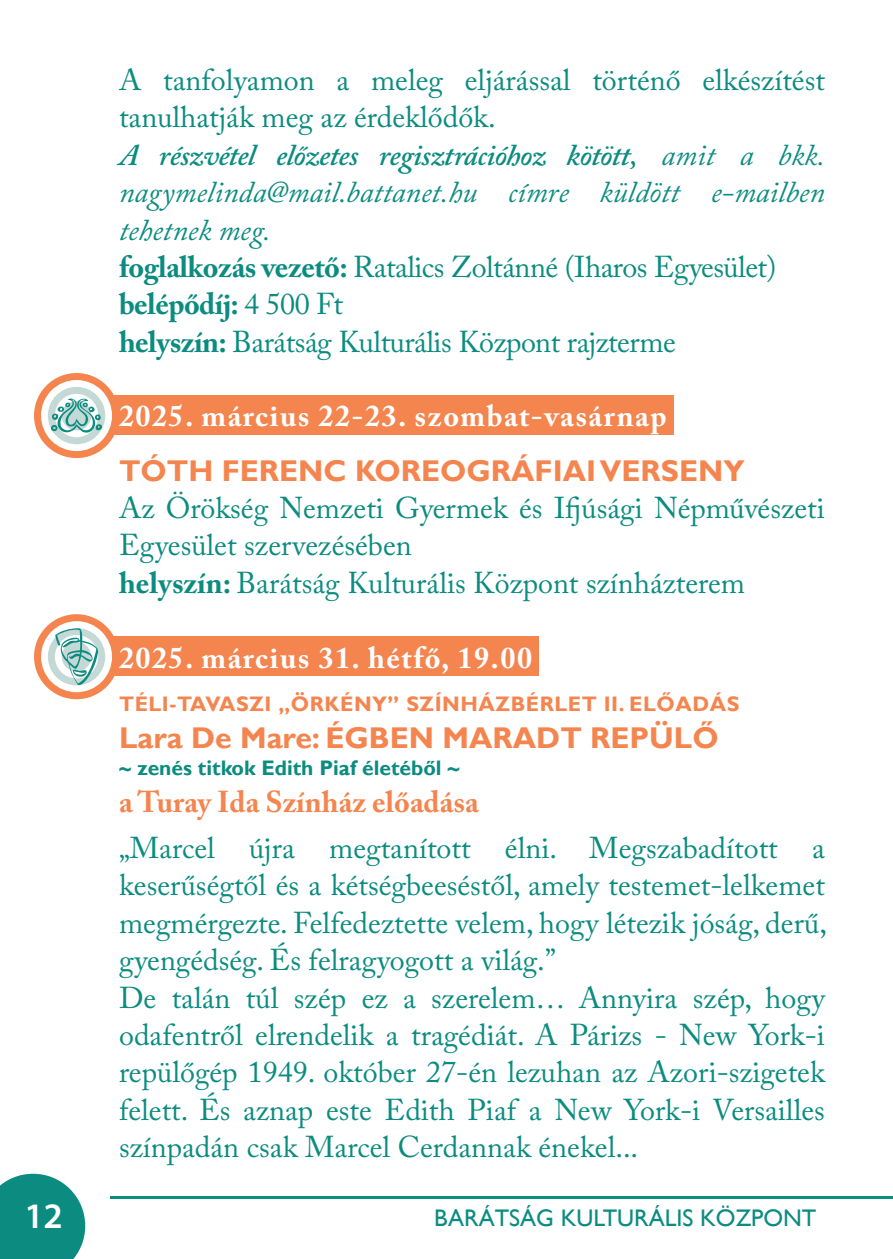
<style>
.page{position:relative;width:893px;height:1259px;background:#fff}
.page>*{position:absolute;margin:0;border:0;box-sizing:border-box;transform-origin:0 0}
.t1{font:600 36px "Myriad Pro";color:#fff}
.t2{font:30px/37.2px "Adobe Caslon Pro";color:#0c8c80}
.t3{font:700 30px "Adobe Caslon Pro";letter-spacing:.05em;color:#fff}
.t4{font:700 30px "Gill Sans";color:#f5854f}
.t5{font:700 30px "Adobe Caslon Pro";color:#f5854f}
.t6{font:24px "Gill Sans";color:#0c8c80}
.t7{font:700 21px "Gill Sans";letter-spacing:.025em;color:#f5854f}
.t8{font:700 21px "Gill Sans";color:#0c8c80}
.s1{font-weight:600;font-style:italic}
.s2{font-style:italic}
.s3{font-weight:700}
</style>
<div class="page">
<hr style="left:111px;top:1196px;width:782px;height:2px;background:#0c8c80">
<svg style="left:0;top:1173px;width:86px;height:86px;background:#2b9a90"></svg>
<div style="left:94px;top:396px;width:579px;height:39px;background:#f5854f"></div>
<div style="left:94px;top:637px;width:445px;height:39px;background:#f5854f"></div>
<svg style="left:34px;top:614px;width:85px;height:85px"></svg>
<svg style="left:34px;top:373px;width:85px;height:85px"></svg>
<p class="t2" style="left:119px;top:61px;width:707px">A tanfolyamon a meleg eljárással történő elkészítést tanulhatják meg az érdeklődők.<br><span class="s1">A részvétel előzetes regisztrációhoz kötött,</span> <span class="s2">amit a bkk. nagymelinda@mail.battanet.hu címre küldött e-mailben tehetnek meg.<br></span><span class="s3">foglalkozás vezető:</span> Ratalics Zoltánné (Iharos Egyesület) <span class="s3">belépődíj:</span> 4 500 Ft<br><span class="s3">helyszín:</span> Barátság Kulturális Központ rajzterme</p>
<p class="t3" style="left:119px;top:398px;width:549px">2025. március 22-23. szombat-vasárnap</p>
<p class="t4" style="left:119px;top:452px;width:627px">TÓTH FERENC KOREOGRÁFIAI VERSENY</p>
<p class="t2" style="left:119px;top:489px;width:707px">Az Örökség Nemzeti Gyermek és Ifjúsági Népművészeti<br>Egyesület szervezésében<br><span class="s3">helyszín:</span> Barátság Kulturális Központ színházterem</p>
<p class="t3" style="left:119px;top:639px;width:414px">2025. március 31. hétfő, 19.00</p>
<p class="t7" style="left:119px;top:691px;width:622px">TÉLI-TAVASZI „ÖRKÉNY” SZÍNHÁZBÉRLET II. ELŐADÁS</p>
<p class="t4" style="left:119px;top:720px;width:601px">Lara De Mare: ÉGBEN MARADT REPÜLŐ</p>
<p class="t8" style="left:119px;top:755px;width:342px">~ zenés titkok Edith Piaf életéből ~</p>
<p class="t5" style="left:119px;top:784px;width:361px">a Turay Ida Színház előadása</p>
<p class="t2" style="left:119px;top:829px;width:709px">„Marcel újra megtanított élni. Megszabadított a keserűségtől és a kétségbeeséstől, amely testemet-lelkemet megmérgezte. Felfedeztette velem, hogy létezik jóság, derű, gyengédség. És felragyogott a világ.”<br>De talán túl szép ez a szerelem… Annyira szép, hogy odafentről elrendelik a tragédiát. A Párizs - New York-i repülőgép 1949. október 27-én lezuhan az Azori-szigetek felett. És aznap este Edith Piaf a New York-i Versailles színpadán csak Marcel Cerdannak énekel...</p>
<p class="t1" style="left:24px;top:1193px;width:40px">12</p>
<p class="t6" style="left:434px;top:1204px;width:384px">BARÁTSÁG KULTURÁLIS KÖZPONT</p>
</div>
